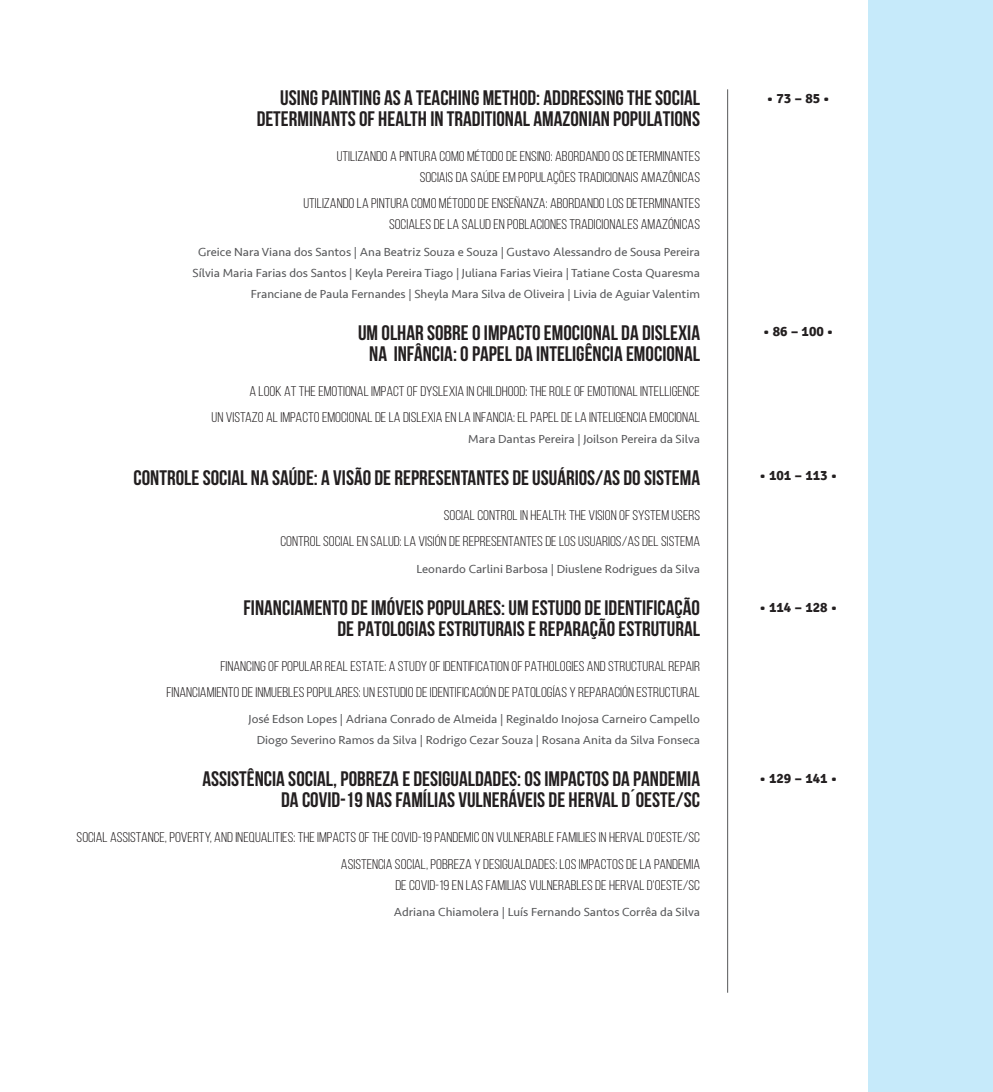
<style>
.page{position:relative;width:993px;height:1092px;background:#fff}
.page>*{position:absolute;margin:0;border:0;box-sizing:border-box;transform-origin:0 0}
.t1{font:700 21px/21px "Bebas Neue";color:#231f20;text-align:right}
.t2{font:14px/26.2px "Bebas Neue";color:#231f20;text-align:right;scale:1.1 1}
.t3{font:700 14px "Signika";color:#231f20}
.t4{font:12.25px/21px "Seravek";color:#57585a;text-align:right}
</style>
<div class="page">
<hr style="left:727px;top:89px;width:1px;height:903px;background:#57585a">
<div style="left:868px;top:0;width:124px;height:1091px;background:#c6eafa"></div>
<h1 class="t1" style="left:256px;top:87px;width:445px">USING PAINTING AS A TEACHING METHOD: ADDRESSING THE SOCIAL<br>DETERMINANTS OF HEALTH IN TRADITIONAL AMAZONIAN POPULATIONS</h1>
<p class="t2" style="left:337px;top:146px;width:331px;line-height:21px">UTILIZANDO A PINTURA COMO MÉTODO DE ENSINO: ABORDANDO OS DETERMINANTES<br>SOCIAIS DA SAÚDE EM POPULAÇÕES TRADICIONAIS AMAZÔNICAS</p>
<p class="t2" style="left:303px;top:193px;width:362px;line-height:21px">UTILIZANDO LA PINTURA COMO MÉTODO DE ENSEÑANZA: ABORDANDO LOS DETERMINANTES<br>SOCIALES DE LA SALUD EN POBLACIONES TRADICIONALES AMAZÓNICAS</p>
<p class="t4" style="left:192px;top:241px;width:509px">Greice Nara Viana dos Santos | Ana Beatriz Souza e Souza | Gustavo Alessandro de Sousa Pereira<br>Sílvia Maria Farias dos Santos | Keyla Pereira Tiago | Juliana Farias Vieira | Tatiane Costa Quaresma<br>Franciane de Paula Fernandes | Sheyla Mara Silva de Oliveira | Livia de Aguiar Valentim</p>
<h1 class="t1" style="left:358px;top:322px;width:343px;text-align:center">UM OLHAR SOBRE O IMPACTO EMOCIONAL DA DISLEXIA<br>NA INFÂNCIA: O PAPEL DA INTELIGÊNCIA EMOCIONAL</h1>
<p class="t2" style="left:211px;top:378px;width:445px">A LOOK AT THE EMOTIONAL IMPACT OF DYSLEXIA IN CHILDHOOD: THE ROLE OF EMOTIONAL INTELLIGENCE<br>UN VISTAZO AL IMPACTO EMOCIONAL DE LA DISLEXIA EN LA INFANCIA: EL PAPEL DE LA INTELIGENCIA EMOCIONAL</p>
<p class="t4" style="left:468px;top:428px;width:233px">Mara Dantas Pereira | Joilson Pereira da Silva</p>
<h1 class="t1" style="left:133px;top:467px;width:568px">CONTROLE SOCIAL NA SAÚDE: A VISÃO DE REPRESENTANTES DE USUÁRIOS/AS DO SISTEMA</h1>
<p class="t2" style="left:280px;top:502px;width:383px">SOCIAL CONTROL IN HEALTH: THE VISION OF SYSTEM USERS<br>CONTROL SOCIAL EN SALUD: LA VISIÓN DE REPRESENTANTES DE LOS USUARIOS/AS DEL SISTEMA</p>
<p class="t4" style="left:416px;top:558px;width:285px">Leonardo Carlini Barbosa | Diuslene Rodrigues da Silva</p>
<h1 class="t1" style="left:243px;top:596px;width:458px">FINANCIAMENTO DE IMÓVEIS POPULARES: UM ESTUDO DE IDENTIFICAÇÃO<br>DE PATOLOGIAS ESTRUTURAIS E REPARAÇÃO ESTRUTURAL</h1>
<p class="t2" style="left:166px;top:652px;width:486px">FINANCING OF POPULAR REAL ESTATE: A STUDY OF IDENTIFICATION OF PATHOLOGIES AND STRUCTURAL REPAIR<br>FINANCIAMIENTO DE INMUEBLES POPULARES: UN ESTUDIO DE IDENTIFICACIÓN DE PATOLOGÍAS Y REPARACIÓN ESTRUCTURAL</p>
<p class="t4" style="left:248px;top:708px;width:453px">José Edson Lopes | Adriana Conrado de Almeida | Reginaldo Inojosa Carneiro Campello<br>Diogo Severino Ramos da Silva | Rodrigo Cezar Souza | Rosana Anita da Silva Fonseca</p>
<h1 class="t1" style="left:202px;top:768px;width:499px">ASSISTÊNCIA SOCIAL, POBREZA E DESIGUALDADES: OS IMPACTOS DA PANDEMIA<br>DA COVID-19 NAS FAMÍLIAS VULNERÁVEIS DE HERVAL D´OESTE/SC</h1>
<p class="t2" style="left:77px;top:824px;width:568px">SOCIAL ASSISTANCE, POVERTY, AND INEQUALITIES: THE IMPACTS OF THE COVID-19 PANDEMIC ON VULNERABLE FAMILIES IN HERVAL D'OESTE/SC<br>ASISTENCIA SOCIAL, POBREZA Y DESIGUALDADES: LOS IMPACTOS DE LA PANDEMIA</p>
<p class="t2" style="left:395px;top:871px;width:278px">DE COVID-19 EN LAS FAMILIAS VULNERABLES DE HERVAL D'OESTE/SC</p>
<p class="t4" style="left:393px;top:901px;width:308px">Adriana Chiamolera | Luís Fernando Santos Corrêa da Silva</p>
<p class="t3" style="left:766px;top:89px;width:64px">• 73 – 85 •</p>
<p class="t3" style="left:763px;top:323px;width:72px">• 86 – 100 •</p>
<p class="t3" style="left:759px;top:467px;width:79px">• 101 – 113 •</p>
<p class="t3" style="left:759px;top:599px;width:79px">• 114 – 128 •</p>
<p class="t3" style="left:759px;top:769px;width:79px">• 129 – 141 •</p>
</div>
